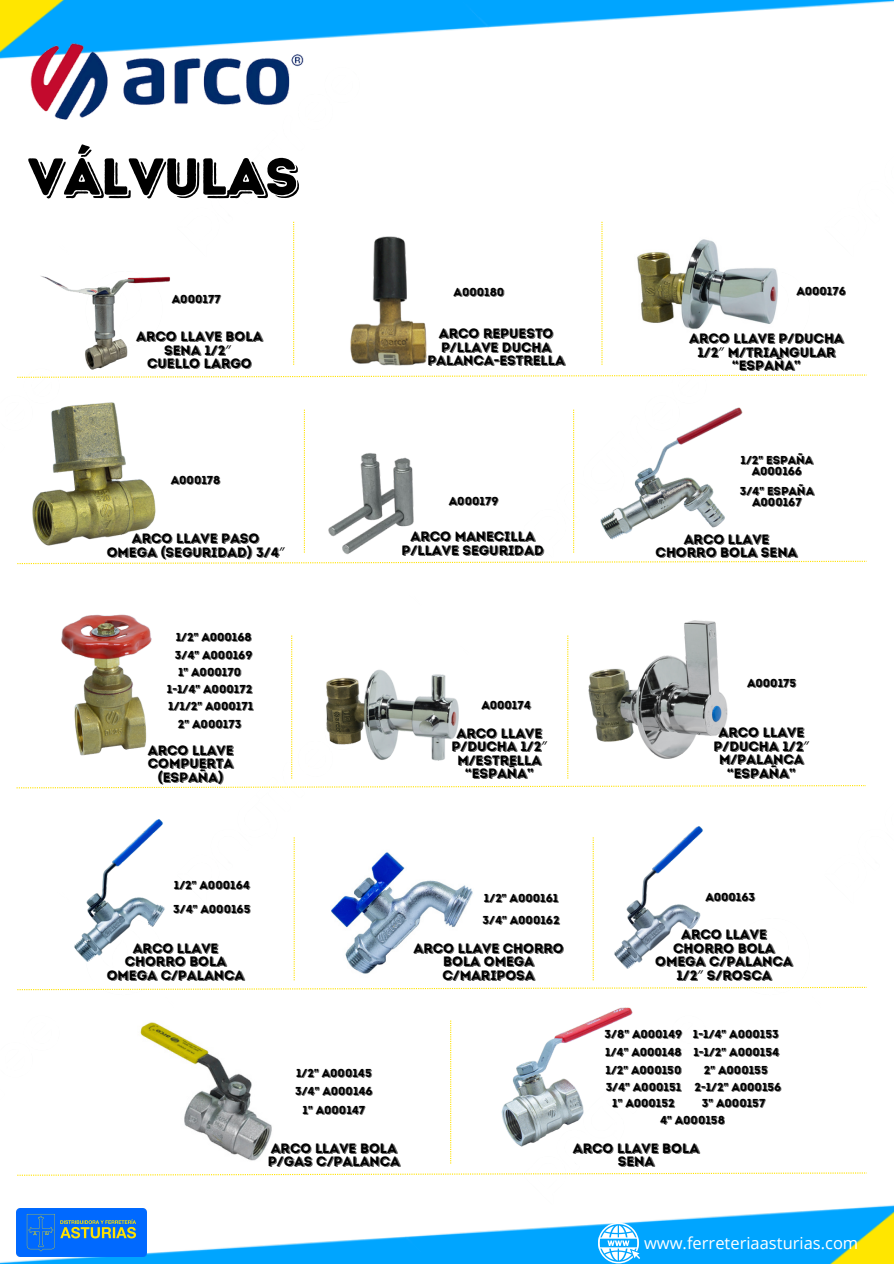
<style>
.page{position:relative;width:894px;height:1264px;background:#fff}
.page>*{position:absolute;margin:0;border:0;box-sizing:border-box;transform-origin:0 0}
.t1{font:51.75px "Intro Rust Base Shade";color:#000}
.t2{font:16.5px "Open Sans";color:#fff}
.t3{font:13.65px/13.5px "Intro Rust Base Shade";color:#000;text-align:center}
.t4{font:11.55px "Intro Rust Base Shade";color:#000}
.s1{font-family:"Noto Sans"}
</style>
<div class="page">
<img style="left:0;top:0;width:893px;height:1263px">
<img style="left:4px;top:6px;width:318px;height:162px">
<img style="left:35px;top:253px;width:145px;height:133px">
<img style="left:315px;top:211px;width:146px;height:175px">
<img style="left:634px;top:211px;width:145px;height:146px">
<img style="left:21px;top:401px;width:145px;height:145px">
<img style="left:304px;top:442px;width:142px;height:131px">
<img style="left:598px;top:400px;width:146px;height:146px">
<svg style="left:17px;top:560px;width:849px;height:4px"></svg>
<svg style="left:573px;top:409px;width:1px;height:143px"></svg>
<svg style="left:304px;top:409px;width:1px;height:143px"></svg>
<img style="left:35px;top:613px;width:143px;height:143px">
<img style="left:320px;top:642px;width:145px;height:143px">
<img style="left:585px;top:617px;width:144px;height:144px">
<svg style="left:17px;top:785px;width:848px;height:3px"></svg>
<svg style="left:567px;top:635px;width:1px;height:143px"></svg>
<svg style="left:291px;top:635px;width:1px;height:143px"></svg>
<img style="left:47px;top:818px;width:144px;height:144px">
<img style="left:330px;top:841px;width:143px;height:143px">
<img style="left:586px;top:825px;width:144px;height:144px">
<img style="left:17px;top:1208px;width:129px;height:47px">
<svg style="left:598px;top:1222px;width:42px;height:40px"></svg>
<img style="left:138px;top:1020px;width:142px;height:142px">
<img style="left:494px;top:1004px;width:145px;height:145px">
<svg style="left:17px;top:374px;width:849px;height:4px"></svg>
<svg style="left:450px;top:1020px;width:1px;height:143px"></svg>
<svg style="left:17px;top:986px;width:849px;height:4px"></svg>
<svg style="left:17px;top:1172px;width:849px;height:3px"></svg>
<svg style="left:601px;top:222px;width:1px;height:143px"></svg>
<svg style="left:293px;top:222px;width:1px;height:143px"></svg>
<svg style="left:592px;top:837px;width:1px;height:143px"></svg>
<svg style="left:293px;top:837px;width:2px;height:143px"></svg>
<h4 class="t1" style="left:28px;top:145px;width:271px">VÁLVULAS</h4>
<h1 class="t4" style="left:172px;top:292px;width:50px">A000177</h1>
<p class="t3" style="left:136px;top:329px;width:128px">ARCO LLAVE BOLA<br>SENA 1/2<span class="s1">″<br></span>CUELLO LARGO</p>
<h4 class="t4" style="left:453px;top:284px;width:52px">A000180</h4>
<p class="t3" style="left:427px;top:327px;width:139px">ARCO REPUESTO<br>P/LLAVE DUCHA<br>PALANCA-ESTRELLA</p>
<h3 class="t4" style="left:171px;top:473px;width:51px">A000178</h3>
<h4 class="t3" style="left:107px;top:531px;width:179px">ARCO LLAVE PASO<br>OMEGA (SEGURIDAD) 3/4<span class="s1">″</span></h4>
<p class="t4" style="left:176px;top:630px;width:78px">1/2" A000168</p>
<p class="t4" style="left:175px;top:647px;width:79px">3/4" A000169</p>
<p class="t4" style="left:178px;top:665px;width:65px">1" A000170</p>
<p class="t4" style="left:167px;top:682px;width:87px">1-1/4" A000172</p>
<p class="t4" style="left:168px;top:699px;width:86px">1/1/2" A000171</p>
<h4 class="t4" style="left:178px;top:716px;width:65px">2" A000173</h4>
<p class="t3" style="left:148px;top:743px;width:87px">ARCO LLAVE<br>COMPUERTA (ESPAÑA)</p>
<p class="t4" style="left:449px;top:494px;width:51px">A000179</p>
<p class="t3" style="left:401px;top:529px;width:144px">ARCO MANECILLA<br>P/LLAVE SEGURIDAD</p>
<p class="t4" style="left:481px;top:697px;width:51px">A000174</p>
<p class="t3" style="left:451px;top:726px;width:97px">ARCO LLAVE<br>P/DUCHA 1/2<span class="s1">″<br></span>M/ESTRELLA “ESPAÑA”</p>
<h3 class="t4" style="left:174px;top:878px;width:77px">1/2" A000164</h3>
<p class="t4" style="left:173px;top:902px;width:79px">3/4" A000165</p>
<h3 class="t3" style="left:107px;top:941px;width:139px">ARCO LLAVE<br>CHORRO BOLA<br>OMEGA C/PALANCA</h3>
<h4 class="t4" style="left:296px;top:1066px;width:77px">1/2" A000145</h4>
<h4 class="t4" style="left:295px;top:1084px;width:79px">3/4" A000146</h4>
<h4 class="t4" style="left:302px;top:1102px;width:64px">1" A000147</h4>
<p class="t4" style="left:484px;top:891px;width:76px">1/2" A000161</p>
<h4 class="t4" style="left:482px;top:912px;width:79px">3/4" A000162</h4>
<p class="t3" style="left:413px;top:941px;width:152px">ARCO LLAVE CHORRO<br>BOLA OMEGA<br>C/MARIPOSA</p>
<p class="t4" style="left:796px;top:284px;width:51px">A000176</p>
<h3 class="t3" style="left:689px;top:332px;width:156px">ARCO LLAVE P/DUCHA<br>1/2<span class="s1">″</span> M/TRIANGULAR “ESPAÑA”</h3>
<h4 class="t4" style="left:740px;top:452px;width:74px">1/2" ESPAÑA</h4>
<h3 class="t4" style="left:751px;top:464px;width:52px">A000166</h3>
<p class="t4" style="left:739px;top:484px;width:76px">3/4" ESPAÑA</p>
<p class="t4" style="left:752px;top:495px;width:51px">A000167</p>
<p class="t3" style="left:655px;top:532px;width:143px">ARCO LLAVE<br>CHORRO BOLA SENA</p>
<h3 class="t4" style="left:746px;top:675px;width:51px">A000175</h3>
<h4 class="t3" style="left:713px;top:725px;width:97px">ARCO LLAVE<br>P/DUCHA 1/2<span class="s1">″<br></span>M/PALANCA “ESPAÑA”</h4>
<p class="t4" style="left:705px;top:889px;width:51px">A000163</p>
<p class="t3" style="left:655px;top:927px;width:139px">ARCO LLAVE<br>CHORRO BOLA<br>OMEGA C/PALANCA<br>1/2<span class="s1">″</span> S/ROSCA</p>
<h4 class="t4" style="left:604px;top:1027px;width:79px">3/8" A000149</h4>
<h3 class="t4" style="left:605px;top:1045px;width:78px">1/4" A000148</h3>
<h3 class="t4" style="left:605px;top:1063px;width:77px">1/2" A000150</h3>
<h3 class="t4" style="left:605px;top:1080px;width:77px">3/4" A000151</h3>
<p class="t4" style="left:612px;top:1095px;width:64px">1" A000152</p>
<p class="t4" style="left:692px;top:1027px;width:87px">1-1/4" A000153</p>
<h4 class="t4" style="left:693px;top:1045px;width:87px">1-1/2" A000154</h4>
<h4 class="t4" style="left:703px;top:1063px;width:65px">2" A000155</h4>
<h3 class="t4" style="left:694px;top:1080px;width:88px">2-1/2" A000156</h3>
<p class="t4" style="left:660px;top:1112px;width:66px">4" A000158</p>
<p class="t4" style="left:701px;top:1095px;width:65px">3" A000157</p>
<h4 class="t3" style="left:268px;top:1140px;width:134px;text-align:left">ARCO LLAVE BOLA<br>P/GAS C/PALANCA</h4>
<h4 class="t3" style="left:572px;top:1140px;width:128px">ARCO LLAVE BOLA<br>SENA</h4>
<p class="t2" style="left:644px;top:1230px;width:216px">www.ferreteriaasturias.com</p>
</div>
